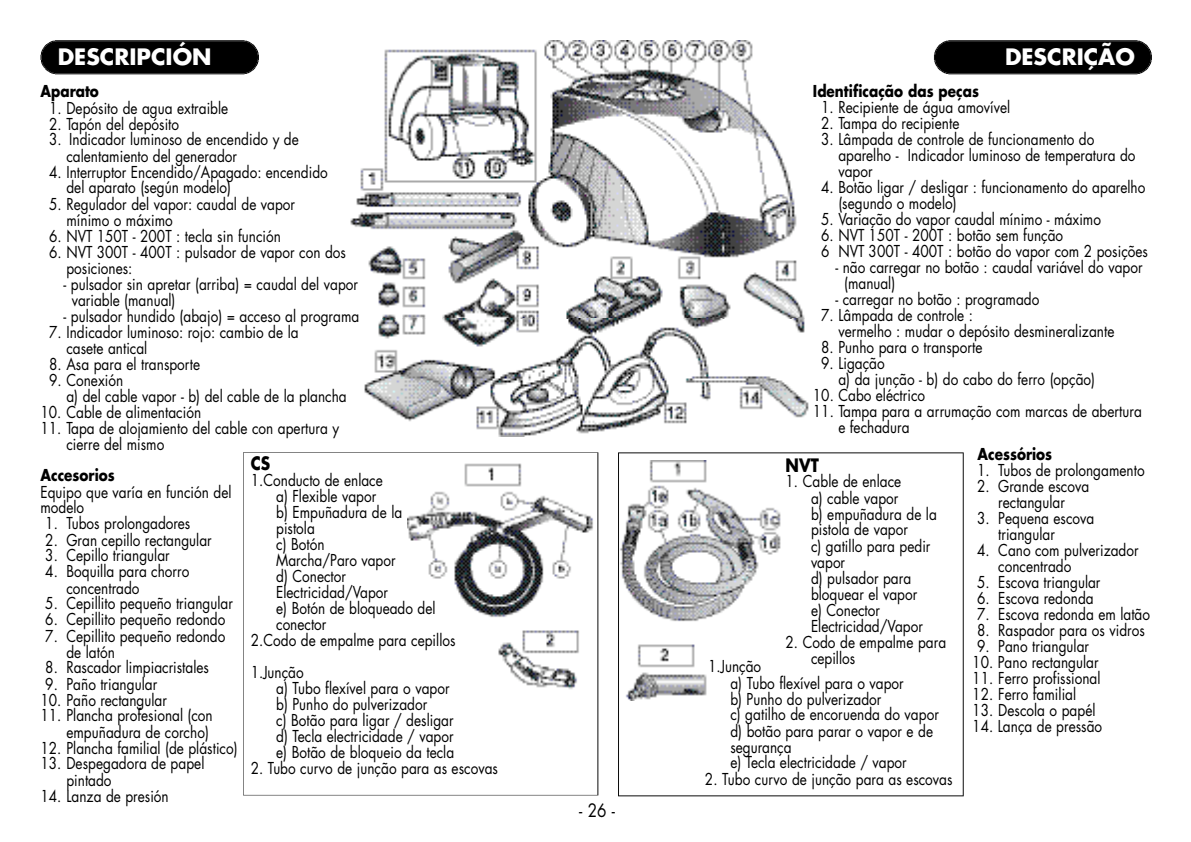
<style>
.page{position:relative;width:1191px;height:842px;background:#fff}
.page>*{position:absolute;margin:0;border:0;box-sizing:border-box;transform-origin:0 0}
.t1{font:700 22px "Futura";color:#fff}
.t2{font:700 18px "Futura";color:#000;scale:.85 1}
.t3{font:18px "Futura";color:#000;scale:.85 1}
.t4{font:16px/16px "Futura";color:#000;scale:.85 1}
.t5{font:700 16px "Futura";color:#000;scale:.85 1}
</style>
<div class="page">
<svg style="left:243px;top:452px;width:355px;height:343px"></svg>
<svg style="left:618px;top:452px;width:346px;height:344px"></svg>
<svg style="left:40px;top:40px;width:219px;height:34px;background:#0d0d0d"></svg>
<svg style="left:934px;top:40px;width:218px;height:34px;background:#0c0c0c"></svg>
<img style="left:350px;top:40px;width:455px;height:278px">
<img style="left:364px;top:318px;width:445px;height:118px">
<img style="left:408px;top:460px;width:191px;height:240px">
<img style="left:618px;top:460px;width:164px;height:240px">
<h1 class="t1" style="left:58px;top:47px;width:155px">DESCRIPCIÓN</h1>
<h1 class="t1" style="left:1005px;top:47px;width:131px">DESCRIÇÃO</h1>
<p class="t5" style="left:40px;top:84px;width:70px">Aparato</p>
<p class="t4" style="left:49px;top:101px;width:212px">1. Depósito de agua extraible</p>
<p class="t4" style="left:49px;top:117px;width:154px">2. Tapón del depósito</p>
<p class="t4" style="left:66px;top:133px;width:275px;text-indent:-17px">3. Indicador luminoso de encendido y de calentamiento del generador</p>
<p class="t4" style="left:66px;top:165px;width:309px;text-indent:-17px">4. Interruptor Encendido/Apagado: encendido del aparato (según modelo)</p>
<p class="t4" style="left:66px;top:197px;width:271px;text-indent:-17px">5. Regulador del vapor: caudal de vapor mínimo o máximo</p>
<p class="t4" style="left:49px;top:229px;width:274px">6. NVT 150T - 200T : tecla sin función</p>
<p class="t4" style="left:66px;top:245px;width:330px;text-indent:-17px">6. NVT 300T - 400T : pulsador de vapor con dos posiciones:</p>
<p class="t4" style="left:72px;top:277px;width:338px;text-indent:-8px">- pulsador sin apretar (arriba) = caudal del vapor variable (manual)</p>
<p class="t4" style="left:64px;top:309px;width:349px">- pulsador hundido (abajo) = acceso al programa</p>
<p class="t4" style="left:66px;top:325px;width:275px;text-indent:-17px">7. Indicador luminoso: rojo: cambio de la casete antical</p>
<p class="t4" style="left:49px;top:357px;width:179px">8. Asa para el transporte</p>
<p class="t4" style="left:66px;top:373px;width:331px;text-indent:-17px">9. Conexión<br>a) del cable vapor - b) del cable de la plancha</p>
<p class="t4" style="left:40px;top:405px;width:191px">10. Cable de alimentación</p>
<p class="t4" style="left:66px;top:421px;width:322px;text-indent:-26px">11. Tapa de alojamiento del cable con apertura y cierre del mismo</p>
<p class="t5" style="left:813px;top:84px;width:197px">Identificação das peças</p>
<p class="t4" style="left:821px;top:100px;width:224px">1. Recipiente de água amovível</p>
<p class="t4" style="left:821px;top:116px;width:164px">2. Tampa do recipiente</p>
<p class="t4" style="left:838px;top:132px;width:351px;text-indent:-17px">3. Lâmpada de controle de funcionamento do aparelho - Indicador luminoso de temperatura do vapor</p>
<p class="t4" style="left:838px;top:180px;width:363px;text-indent:-17px">4. Botão ligar / desligar : funcionamento do aparelho (segundo o modelo)</p>
<p class="t4" style="left:821px;top:212px;width:331px">5. Variação do vapor caudal mínimo - máximo</p>
<p class="t4" style="left:821px;top:228px;width:386px">6. NVT 150T - 200T : botão sem função<br>6 NVT 300T - 400T : botão do vapor com 2 posições</p>
<p class="t4" style="left:844px;top:261px;width:353px;text-indent:-9px">- não carregar no botão : caudal variável do vapor (manual)</p>
<p class="t4" style="left:835px;top:292px;width:241px">- carregar no botão : programado</p>
<p class="t4" style="left:838px;top:309px;width:326px;text-indent:-17px">7. Lâmpada de controle :<br>vermelho : mudar o depósito desmineralizante</p>
<p class="t4" style="left:821px;top:340px;width:192px">8. Punho para o transporte</p>
<p class="t4" style="left:838px;top:357px;width:303px;text-indent:-17px">9. Ligação<br>a) da junção - b) do cabo do ferro (opção)</p>
<p class="t4" style="left:813px;top:388px;width:134px">10. Cabo eléctrico</p>
<p class="t4" style="left:838px;top:405px;width:358px;text-indent:-25px">11. Tampa para a arrumação com marcas de abertura e fechadura</p>
<p class="t5" style="left:977px;top:446px;width:89px">Acessórios</p>
<p class="t4" style="left:977px;top:463px;width:199px">1. Tubos de prolongamento</p>
<p class="t4" style="left:977px;top:479px;width:133px;text-align:center">2. Grande escova rectangular</p>
<p class="t4" style="left:998px;top:511px;width:115px;text-indent:-21px">3. Pequena escova triangular</p>
<p class="t4" style="left:998px;top:543px;width:167px;text-indent:-21px">4. Cano com pulverizador concentrado</p>
<p class="t4" style="left:977px;top:575px;width:147px">5. Escova triangular</p>
<p class="t4" style="left:977px;top:591px;width:139px">6. Escova redonda</p>
<p class="t4" style="left:977px;top:607px;width:205px">7. Escova redonda em latão</p>
<p class="t4" style="left:977px;top:623px;width:199px">8. Raspador para os vidros</p>
<p class="t4" style="left:977px;top:639px;width:133px">9. Pano triangular</p>
<p class="t4" style="left:972px;top:655px;width:150px">10. Pano rectangular</p>
<p class="t4" style="left:972px;top:671px;width:152px">11. Ferro profissional</p>
<p class="t4" style="left:972px;top:687px;width:124px">12. Ferro familial</p>
<p class="t4" style="left:972px;top:703px;width:146px">13. Descola o papél</p>
<p class="t4" style="left:972px;top:719px;width:154px">14. Lança de pressão</p>
<p class="t2" style="left:251px;top:450px;width:24px">CS</p>
<p class="t4" style="left:251px;top:473px;width:157px">1.Conducto de enlace</p>
<p class="t4" style="left:276px;top:489px;width:119px">a) Flexible vapor</p>
<p class="t4" style="left:276px;top:505px;width:150px">b) Empuñadura de la</p>
<p class="t4" style="left:276px;top:521px;width:47px">pistola</p>
<p class="t4" style="left:276px;top:537px;width:58px">c) Botón</p>
<p class="t4" style="left:276px;top:553px;width:142px">Marcha/Paro vapor</p>
<p class="t4" style="left:276px;top:569px;width:84px">d) Conector</p>
<p class="t4" style="left:276px;top:585px;width:133px">Electricidad/Vapor</p>
<p class="t4" style="left:276px;top:601px;width:189px">e) Botón de bloqueado del</p>
<p class="t4" style="left:276px;top:617px;width:61px">conector</p>
<p class="t4" style="left:251px;top:633px;width:242px">2.Codo de empalme para cepillos</p>
<p class="t4" style="left:276px;top:665px;width:211px;text-indent:-25px">1.Junção<br>a) Tubo flexível para o vapor b) Punho do pulverizador<br>c) Botão para ligar / desligar d) Tecla electricidade / vapor e) Botão de bloqueio da tecla</p>
<p class="t4" style="left:251px;top:761px;width:292px">2. Tubo curvo de junção para as escovas</p>
<p class="t2" style="left:785px;top:452px;width:41px">NVT</p>
<p class="t4" style="left:811px;top:475px;width:150px;text-indent:-25px">1. Cable de enlace<br>a) cable vapor<br>b) empuñadura de la pistola de vapor<br>c) gatillo para pedir vapor<br>d) pulsador para bloquear el vapor<br>e) Conector<br>Electricidad/Vapor</p>
<p class="t4" style="left:811px;top:635px;width:161px;text-indent:-25px">2. Codo de empalme para cepillos</p>
<p class="t5" style="left:40px;top:468px;width:89px">Accesorios</p>
<p class="t4" style="left:40px;top:485px;width:226px">Equipo que varía en función del modelo</p>
<p class="t4" style="left:45px;top:516px;width:172px">1. Tubos prolongadores</p>
<p class="t4" style="left:45px;top:533px;width:197px">2. Gran cepillo rectangular</p>
<p class="t4" style="left:45px;top:548px;width:148px">3. Cepillo triangular</p>
<p class="t4" style="left:66px;top:564px;width:146px;text-indent:-21px">4. Boquilla para chorro concentrado</p>
<p class="t4" style="left:45px;top:596px;width:222px">5. Cepillito pequeño triangular</p>
<p class="t4" style="left:45px;top:612px;width:213px">6. Cepillito pequeño redondo</p>
<p class="t4" style="left:66px;top:629px;width:189px;text-indent:-21px">7. Cepillito pequeño redondo de latón</p>
<p class="t4" style="left:45px;top:660px;width:194px">8. Rascador limpiacristales</p>
<p class="t4" style="left:45px;top:677px;width:133px">9. Paño triangular</p>
<p class="t4" style="left:40px;top:692px;width:150px">10. Paño rectangular</p>
<p class="t4" style="left:40px;top:708px;width:204px;text-align:right">11. Plancha profesional (con empuñadura de corcho)</p>
<p class="t4" style="left:40px;top:740px;width:233px">12. Plancha familial (de plástico)</p>
<p class="t4" style="left:66px;top:756px;width:164px;text-indent:-26px">13. Despegadora de papel pintado</p>
<p class="t4" style="left:40px;top:788px;width:152px">14. Lanza de presión</p>
<p class="t4" style="left:730px;top:659px;width:247px;text-indent:-22px">1.Junção<br>a) Tubo flexível para o vapor<br>b) Punho do pulverizador<br>c) gatilho de encoruenda do vapor d) botão para parar o vapor e de segurança<br>e) Tecla electricidade / vapor</p>
<p class="t4" style="left:705px;top:772px;width:293px">2. Tubo curvo de junção para as escovas</p>
<p class="t3" style="left:579px;top:802px;width:44px">-26-</p>
</div>
